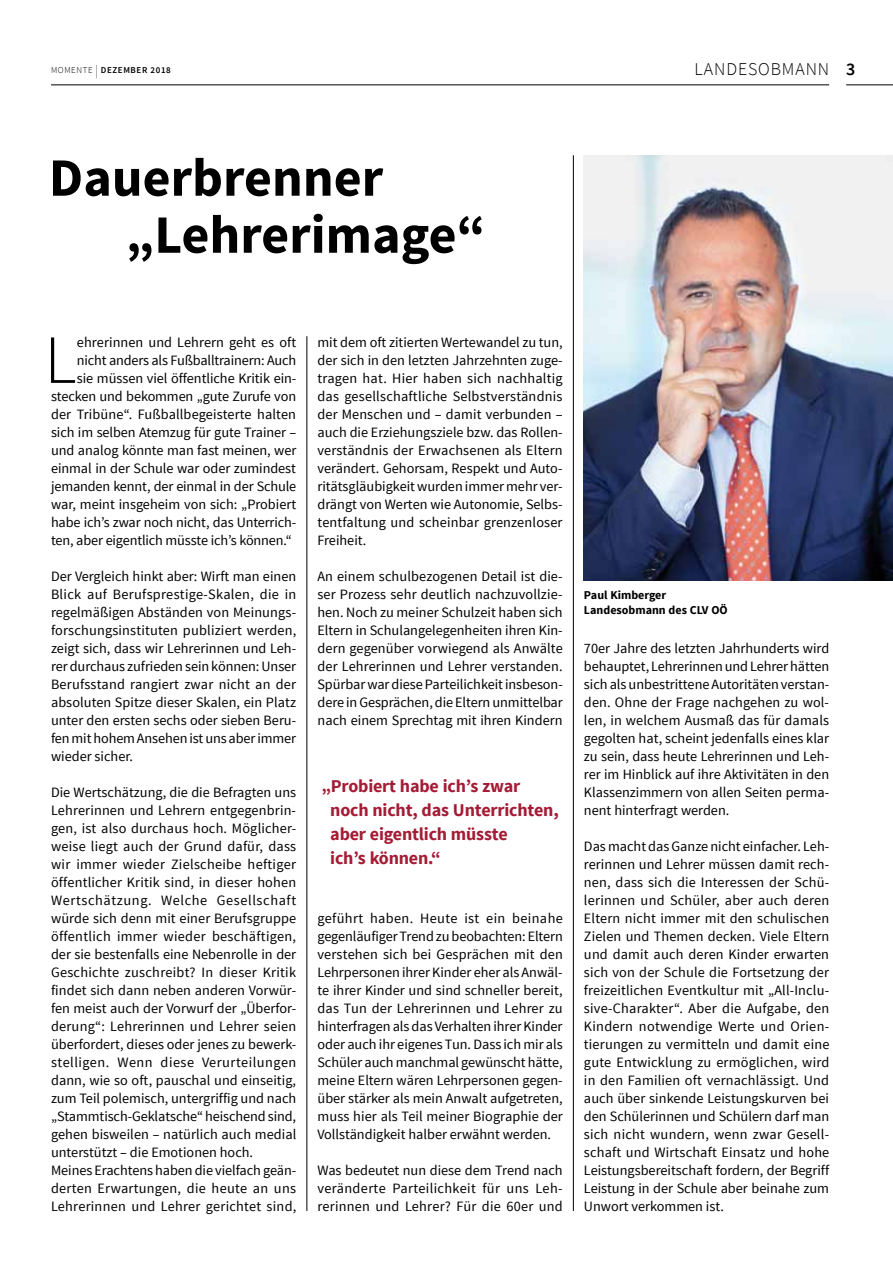
<style>
.page{position:relative;width:893px;height:1263px;background:#fff}
.page>*{position:absolute;margin:0;border:0;box-sizing:border-box;transform-origin:0 0}
.t1{font:300 68.85px "Source Sans Pro";color:#000}
.t2{font:700 54px/57px "Source Sans Pro";color:#000}
.t3{font:700 18px/24px "Source Sans Pro";letter-spacing:-.01em;color:#a41b35}
.t4{font:300 18px "Source Sans Pro";letter-spacing:.05em;color:#000}
.t5{font:14.25px/18px "Source Sans Pro";color:#000;text-align:justify}
.t6{font:700 12px/15px "Source Sans Pro";color:#000}
.t7{font:600 9px "Source Sans Pro";letter-spacing:.07em;color:#000}
.s1{font-weight:300}
.s2{font-weight:300;font-size:13.5px}
.s3{font-weight:600}
</style>
<div class="page">
<img style="left:584px;top:155px;width:309px;height:426px">
<hr style="left:307px;top:336px;width:1px;height:875px;background:#000">
<hr style="left:573px;top:155px;width:1px;height:1056px;background:#000">
<hr style="left:51px;top:85px;width:778px;height:1px;background:#000">
<hr style="left:846px;top:85px;width:47px;height:1px;background:#000">
<p class="t7" style="left:51px;top:64px;width:121px"><span class="s1">MOMENTE</span> <span class="s2">|</span> DEZEMBER 2018</p>
<p class="t4" style="left:694px;top:58px;width:162px">LANDESOBMANN <span class="s3">3</span></p>
<h2 class="t2" style="left:125px;top:151px;width:362px;text-indent:-77px">Dauerbrenner „Lehrerimage“</h2>
<h1 class="t1" style="left:45px;top:318px;width:26px">L</h1>
<p class="t5" style="left:77px;top:333px;width:221px">ehrerinnen und Lehrern geht es oft</p>
<p class="t5" style="left:77px;top:351px;width:221px">nicht anders als Fußballtrainern: Auch</p>
<p class="t5" style="left:77px;top:369px;width:221px">sie müssen viel öffentliche Kritik ein-</p>
<p class="t5" style="left:51px;top:387px;width:247px">stecken und bekommen „gute Zurufe von</p>
<p class="t5" style="left:51px;top:405px;width:246px">der Tribüne“. Fußballbegeisterte halten</p>
<p class="t5" style="left:51px;top:423px;width:247px">sich im selben Atemzug für gute Trainer –</p>
<p class="t5" style="left:51px;top:441px;width:247px">und analog könnte man fast meinen, wer</p>
<p class="t5" style="left:51px;top:459px;width:246px">einmal in der Schule war oder zumindest</p>
<p class="t5" style="left:51px;top:477px;width:247px">jemanden kennt, der einmal in der Schule</p>
<p class="t5" style="left:51px;top:495px;width:247px">war, meint insgeheim von sich: „Probiert</p>
<p class="t5" style="left:51px;top:513px;width:247px">habe ich’s zwar noch nicht, das Unterrich-</p>
<p class="t5" style="left:51px;top:531px;width:242px">ten, aber eigentlich müsste ich’s können.“</p>
<p class="t5" style="left:51px;top:567px;width:247px">Der Vergleich hinkt aber: Wirft man einen Blick auf Berufsprestige-Skalen, die in regelmäßigen Abständen von Meinungs&shy;forschungsinstituten publiziert werden, zeigt sich, dass wir Lehrerinnen und Leh&shy;rer durchaus zufrieden sein können: Unser Berufsstand rangiert zwar nicht an der absoluten Spitze dieser Skalen, ein Platz unter den ersten sechs oder sieben Beru&shy;fen mit hohem Ansehen ist uns aber immer wieder sicher.</p>
<p class="t5" style="left:51px;top:783px;width:247px;text-align:left">Die Wertschätzung, die die Befragten uns Lehrerinnen und Lehrern entgegenbrin&shy;gen, ist also durchaus hoch. Möglicher&shy;weise liegt auch der Grund dafür, dass wir immer wieder Zielscheibe heftiger öffentlicher Kritik sind, in dieser hohen Wertschätzung. Welche Gesellschaft würde sich denn mit einer Berufsgruppe öffentlich immer wieder beschäftigen, der sie bestenfalls eine Nebenrolle in der Geschichte zuschreibt? In dieser Kritik findet sich dann neben anderen Vorwür&shy;fen meist auch der Vorwurf der „Überfor&shy;derung“: Lehrerinnen und Lehrer seien überfordert, dieses oder jenes zu bewerk&shy;stelligen. Wenn diese Verurteilungen dann, wie so oft, pauschal und einseitig, zum Teil polemisch, untergriffig und nach „Stammtisch-Geklatsche“ heischend sind, gehen bisweilen – natürlich auch medial unterstützt – die Emotionen hoch.<br>Meines Erachtens haben die vielfach geän&shy;derten Erwartungen, die heute an uns Lehrerinnen und Lehrer gerichtet sind,</p>
<p class="t5" style="left:317px;top:333px;width:247px">mit dem oft zitierten Wertewandel zu tun, der sich in den letzten Jahrzehnten zuge&shy;tragen hat. Hier haben sich nachhaltig das gesellschaftliche Selbstverständnis der Menschen und – damit verbunden – auch die Erziehungsziele bzw. das Rollen&shy;verständnis der Erwachsenen als Eltern verändert. Gehorsam, Respekt und Auto&shy;ritätsgläubigkeit wurden immer mehr ver&shy;drängt von Werten wie Autonomie, Selbs&shy;tentfaltung und scheinbar grenzenloser Freiheit.</p>
<p class="t5" style="left:317px;top:567px;width:247px">An einem schulbezogenen Detail ist die&shy;ser Prozess sehr deutlich nachzuvollzie&shy;hen. Noch zu meiner Schulzeit haben sich Eltern in Schulangelegenheiten ihren Kin&shy;dern gegenüber vorwiegend als Anwälte der Lehrerinnen und Lehrer verstanden.<br>Spürbar war diese Parteilichkeit insbeson&shy;dere in Gesprächen, die Eltern unmittelbar nach einem Sprechtag mit ihren Kindern</p>
<p class="t3" style="left:330px;top:775px;width:230px;text-indent:-9px">„Probiert habe ich’s zwar noch nicht, das Unterrichten, aber eigentlich müsste<br>ich’s können.“</p>
<p class="t5" style="left:317px;top:909px;width:247px">geführt haben. Heute ist ein beinahe gegenläufiger Trend zu beobachten: Eltern verstehen sich bei Gesprächen mit den Lehrpersonen ihrer Kinder eher als Anwäl&shy;te ihrer Kinder und sind schneller bereit, das Tun der Lehrerinnen und Lehrer zu hinterfragen als das Verhalten ihrer Kinder oder auch ihr eigenes Tun. Dass ich mir als Schüler auch manchmal gewünscht hätte, meine Eltern wären Lehrpersonen gegen&shy;über stärker als mein Anwalt aufgetreten, muss hier als Teil meiner Biographie der Vollständigkeit halber erwähnt werden.</p>
<p class="t5" style="left:317px;top:1161px;width:247px">Was bedeutet nun diese dem Trend nach veränderte Parteilichkeit für uns Leh&shy;rerinnen und Lehrer? Für die 60er und</p>
<p class="t6" style="left:584px;top:588px;width:144px">Paul Kimberger<br>Landesobmann des CLV OÖ</p>
<p class="t5" style="left:584px;top:639px;width:247px">70er Jahre des letzten Jahrhunderts wird behauptet, Lehrerinnen und Lehrer hätten sich als unbestrittene Autoritäten verstan&shy;den. Ohne der Frage nachgehen zu wol&shy;len, in welchem Ausmaß das für damals gegolten hat, scheint jedenfalls eines klar zu sein, dass heute Lehrerinnen und Leh&shy;rer im Hinblick auf ihre Aktivitäten in den Klassenzimmern von allen Seiten perma&shy;nent hinterfragt werden.</p>
<p class="t5" style="left:584px;top:837px;width:247px">Das macht das Ganze nicht einfacher. Leh&shy;rerinnen und Lehrer müssen damit rech&shy;nen, dass sich die Interessen der Schü&shy;lerinnen und Schüler, aber auch deren Eltern nicht immer mit den schulischen Zielen und Themen decken. Viele Eltern und damit auch deren Kinder erwarten sich von der Schule die Fortsetzung der freizeitlichen Eventkultur mit „All-Inclu&shy;sive-Charakter“. Aber die Aufgabe, den Kindern notwendige Werte und Orien&shy;tierungen zu vermitteln und damit eine gute Entwicklung zu ermöglichen, wird in den Familien oft vernachlässigt. Und auch über sinkende Leistungskurven bei den Schülerinnen und Schülern darf man sich nicht wundern, wenn zwar Gesell&shy;schaft und Wirtschaft Einsatz und hohe Leistungsbereitschaft fordern, der Begriff Leistung in der Schule aber beinahe zum Unwort verkommen ist.</p>
</div>
